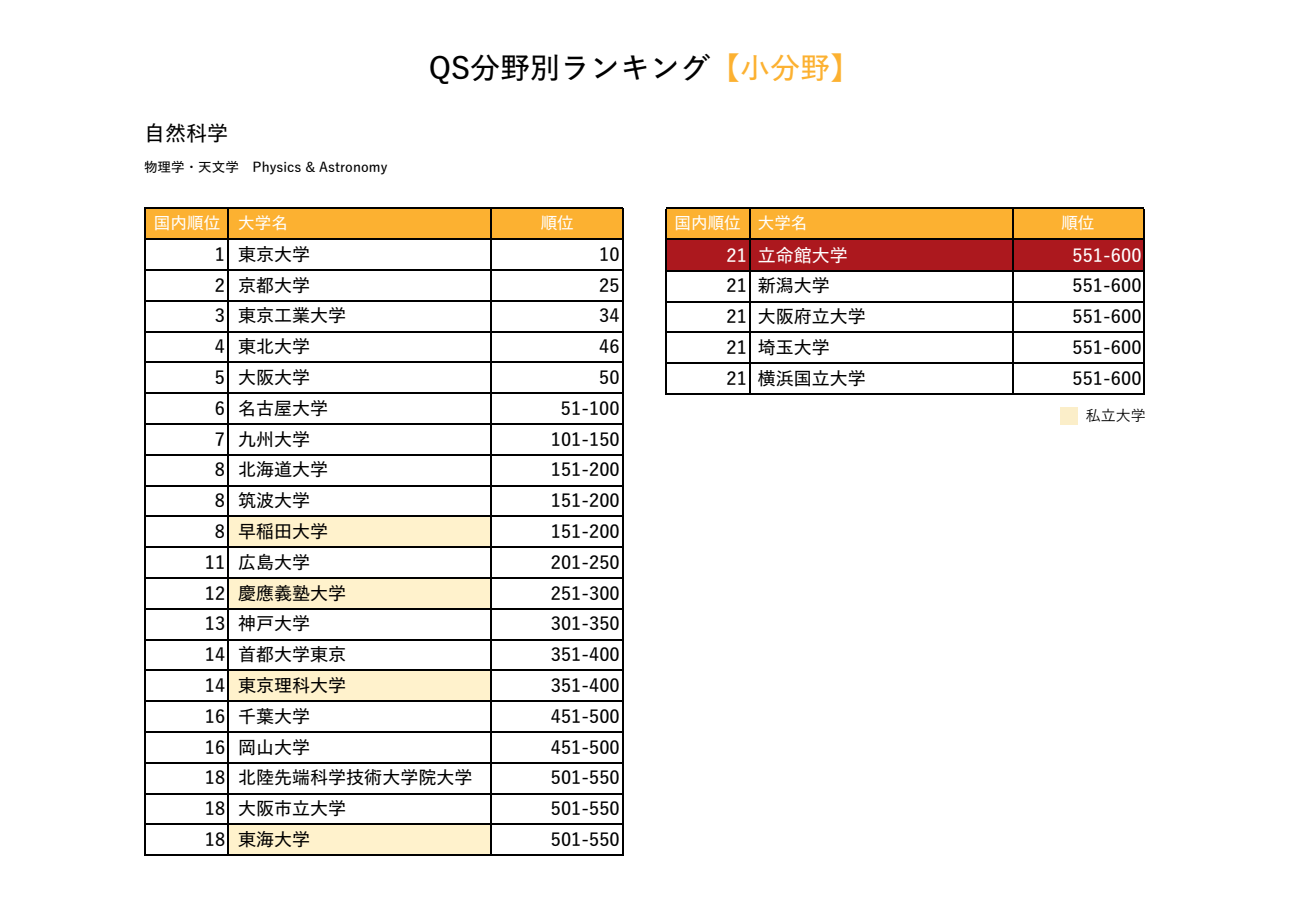
<style>
.page{position:relative;width:1289px;height:919px;background:#fff}
.page>*{position:absolute;margin:0;border:0;box-sizing:border-box;transform-origin:0 0}
.t1{font:30px "Yu Gothic Std D";color:#000}
.t2{font:21px "Yu Gothic Std D";color:#000}
.t3{font:18px "Yu Gothic Std D";color:#000}
.t4{font:18px "Yu Gothic Std D";color:#fff}
.t5{font:16.5px "Yu Gothic Std D";color:#fff}
.t6{font:15px "Yu Gothic Std M";color:#000}
.t7{font:13.5px "Yu Gothic Std D";letter-spacing:.005em;color:#000}
.s1{color:#fcb131}
</style>
<div class="page">
<div style="left:1059px;top:407px;width:18px;height:18px;background:#fbeec9"></div>
<div style="left:666px;top:208px;width:477px;height:31px;background:#fcb131"></div>
<div style="left:145px;top:208px;width:477px;height:31px;background:#fcb131"></div>
<div style="left:228px;top:516px;width:263px;height:31px;background:#fff2cc"></div>
<div style="left:228px;top:578px;width:263px;height:31px;background:#fff2cc"></div>
<div style="left:228px;top:670px;width:263px;height:31px;background:#fff2cc"></div>
<div style="left:228px;top:824px;width:263px;height:31px;background:#fff2cc"></div>
<hr style="left:144px;top:208px;width:1px;height:647px;background:#000">
<hr style="left:227px;top:209px;width:2px;height:646px;background:#000">
<hr style="left:490px;top:209px;width:1px;height:646px;background:#000">
<hr style="left:621px;top:209px;width:2px;height:646px;background:#000">
<hr style="left:145px;top:208px;width:478px;height:1px;background:#000">
<hr style="left:666px;top:208px;width:477px;height:1px;background:#000">
<hr style="left:145px;top:238px;width:478px;height:2px;background:#000">
<hr style="left:666px;top:238px;width:477px;height:2px;background:#000">
<hr style="left:145px;top:269px;width:478px;height:2px;background:#000">
<hr style="left:145px;top:300px;width:478px;height:1px;background:#000">
<hr style="left:145px;top:331px;width:478px;height:1px;background:#000">
<hr style="left:145px;top:361px;width:478px;height:2px;background:#000">
<hr style="left:145px;top:392px;width:478px;height:2px;background:#000">
<hr style="left:145px;top:423px;width:478px;height:1px;background:#000">
<hr style="left:145px;top:454px;width:478px;height:1px;background:#000">
<hr style="left:145px;top:485px;width:478px;height:1px;background:#000">
<hr style="left:145px;top:515px;width:478px;height:2px;background:#000">
<hr style="left:145px;top:546px;width:478px;height:2px;background:#000">
<hr style="left:145px;top:577px;width:478px;height:1px;background:#000">
<hr style="left:145px;top:608px;width:478px;height:1px;background:#000">
<hr style="left:145px;top:639px;width:478px;height:1px;background:#000">
<hr style="left:145px;top:669px;width:478px;height:2px;background:#000">
<hr style="left:145px;top:700px;width:478px;height:2px;background:#000">
<hr style="left:145px;top:731px;width:478px;height:1px;background:#000">
<hr style="left:145px;top:762px;width:478px;height:1px;background:#000">
<hr style="left:145px;top:792px;width:478px;height:2px;background:#000">
<hr style="left:145px;top:823px;width:478px;height:2px;background:#000">
<hr style="left:145px;top:854px;width:478px;height:1px;background:#000">
<div style="left:665px;top:240px;width:479px;height:31px;background:#ac181e"></div>
<hr style="left:665px;top:209px;width:2px;height:185px;background:#000">
<hr style="left:749px;top:209px;width:1px;height:185px;background:#000">
<hr style="left:1011px;top:209px;width:2px;height:185px;background:#000">
<hr style="left:1143px;top:209px;width:1px;height:185px;background:#000">
<hr style="left:667px;top:270px;width:477px;height:1px;background:#000">
<hr style="left:667px;top:301px;width:477px;height:1px;background:#000">
<hr style="left:667px;top:331px;width:477px;height:2px;background:#000">
<hr style="left:667px;top:362px;width:477px;height:2px;background:#000">
<hr style="left:667px;top:393px;width:477px;height:1px;background:#000">
<p class="t2" style="left:144px;top:118px;width:85px">自然科学</p>
<p class="t7" style="left:144px;top:157px;width:245px">物理学・天文学　Physics &amp; Astronomy</p>
<h1 class="t1" style="left:428px;top:46px;width:433px">QS分野別ランキング<span class="s1">【小分野】</span></h1>
<p class="t5" style="left:154px;top:211px;width:135px">国内順位 大学名</p>
<p class="t5" style="left:540px;top:211px;width:35px">順位</p>
<p class="t3" style="left:215px;top:241px;width:97px">1 東京大学</p>
<p class="t3" style="left:599px;top:241px;width:22px">10</p>
<p class="t3" style="left:215px;top:272px;width:97px">2 京都大学</p>
<p class="t3" style="left:599px;top:272px;width:22px">25</p>
<p class="t3" style="left:215px;top:302px;width:133px">3 東京工業大学</p>
<p class="t3" style="left:599px;top:302px;width:22px">34</p>
<p class="t3" style="left:215px;top:333px;width:97px">4 東北大学</p>
<p class="t3" style="left:599px;top:333px;width:22px">46</p>
<p class="t3" style="left:215px;top:364px;width:97px">5 大阪大学</p>
<p class="t3" style="left:599px;top:364px;width:22px">50</p>
<p class="t3" style="left:215px;top:395px;width:115px">6 名古屋大学</p>
<p class="t3" style="left:561px;top:395px;width:60px">51-100</p>
<p class="t3" style="left:215px;top:425px;width:97px">7 九州大学</p>
<p class="t3" style="left:551px;top:425px;width:70px">101-150</p>
<p class="t3" style="left:215px;top:456px;width:115px">8 北海道大学</p>
<p class="t3" style="left:551px;top:456px;width:70px">151-200</p>
<p class="t3" style="left:215px;top:487px;width:97px">8 筑波大学</p>
<p class="t3" style="left:551px;top:487px;width:70px">151-200</p>
<p class="t3" style="left:215px;top:518px;width:115px">8 早稲田大学</p>
<p class="t3" style="left:551px;top:518px;width:70px">151-200</p>
<p class="t3" style="left:205px;top:549px;width:107px">11 広島大学</p>
<p class="t3" style="left:551px;top:549px;width:70px">201-250</p>
<p class="t3" style="left:205px;top:579px;width:143px">12 慶應義塾大学</p>
<p class="t3" style="left:551px;top:579px;width:70px">251-300</p>
<p class="t3" style="left:205px;top:610px;width:107px">13 神戸大学</p>
<p class="t3" style="left:551px;top:610px;width:70px">301-350</p>
<p class="t3" style="left:205px;top:641px;width:143px">14 首都大学東京</p>
<p class="t3" style="left:551px;top:641px;width:70px">351-400</p>
<p class="t3" style="left:205px;top:672px;width:143px">14 東京理科大学</p>
<p class="t3" style="left:551px;top:672px;width:70px">351-400</p>
<p class="t3" style="left:205px;top:703px;width:107px">16 千葉大学</p>
<p class="t3" style="left:551px;top:703px;width:70px">451-500</p>
<p class="t3" style="left:205px;top:733px;width:107px">16 岡山大学</p>
<p class="t3" style="left:551px;top:733px;width:70px">451-500</p>
<p class="t3" style="left:205px;top:764px;width:269px">18 北陸先端科学技術大学院大学</p>
<p class="t3" style="left:551px;top:764px;width:70px">501-550</p>
<p class="t3" style="left:205px;top:795px;width:143px">18 大阪市立大学</p>
<p class="t3" style="left:551px;top:795px;width:70px">501-550</p>
<p class="t3" style="left:205px;top:826px;width:107px">18 東海大学</p>
<p class="t3" style="left:551px;top:826px;width:70px">501-550</p>
<p class="t5" style="left:674px;top:211px;width:134px">国内順位 大学名</p>
<p class="t5" style="left:1061px;top:211px;width:35px">順位</p>
<p class="t4" style="left:726px;top:241px;width:123px">21 立命館大学</p>
<p class="t4" style="left:1072px;top:241px;width:70px">551-600</p>
<p class="t3" style="left:726px;top:272px;width:105px">21 新潟大学</p>
<p class="t3" style="left:1072px;top:272px;width:70px">551-600</p>
<p class="t3" style="left:726px;top:303px;width:141px">21 大阪府立大学</p>
<p class="t3" style="left:1072px;top:303px;width:70px">551-600</p>
<p class="t3" style="left:726px;top:334px;width:105px">21 埼玉大学</p>
<p class="t3" style="left:1072px;top:334px;width:70px">551-600</p>
<p class="t3" style="left:726px;top:365px;width:141px">21 横浜国立大学</p>
<p class="t3" style="left:1072px;top:365px;width:70px">551-600</p>
<p class="t6" style="left:1085px;top:405px;width:61px">私立大学</p>
</div>
